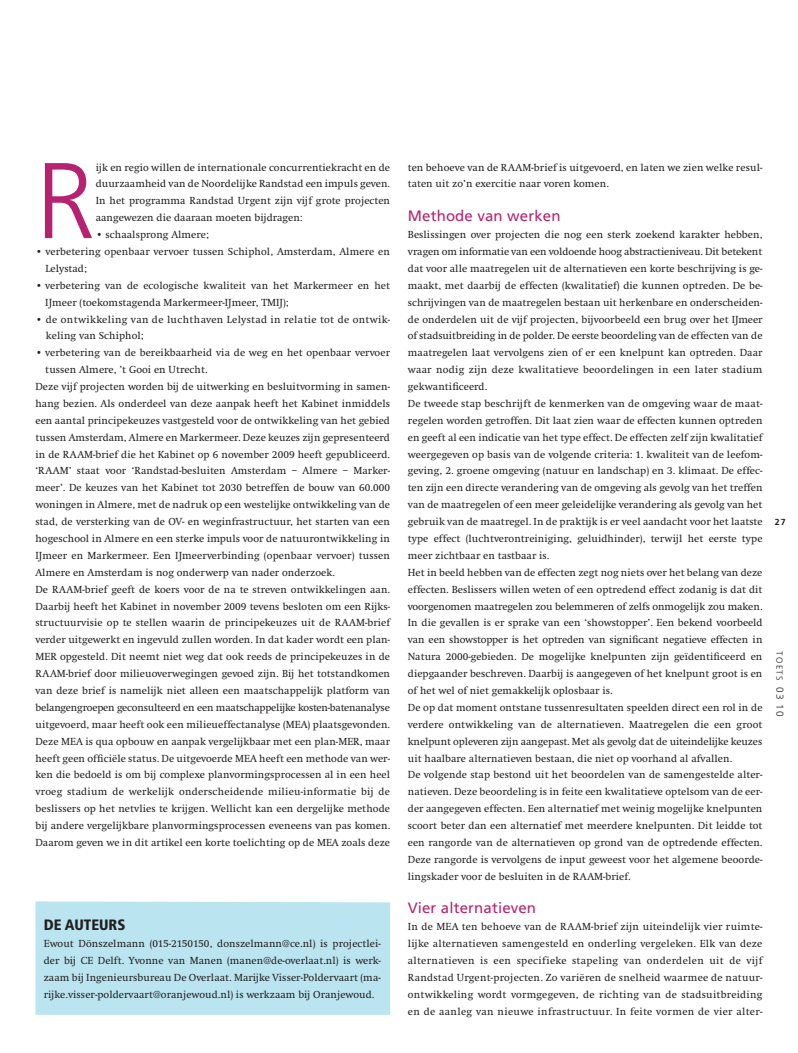
<style>
.page{position:relative;width:798px;height:1053px;background:#fff}
.page>*{position:absolute;margin:0;border:0;box-sizing:border-box;transform-origin:0 0}
._06_broodtekst_initi{font:300 107.38px "Frutiger";color:#b62270}
._05_tussenkop{font:15px "Frutiger";letter-spacing:.01em;color:#b62270}
._12_kaderkop{font:900 condensed 15px "Frutiger";color:#231f20}
._06_broodtekst{font:10.62px/16.9px "Swift";letter-spacing:.005em;color:#231f20;text-align:justify}
._06_broodtekst_initi-2{font:10.62px/16.9px "Swift";letter-spacing:.005em;color:#231f20;text-align:justify}
._06_broodtekst-2{font:10.62px/16.9px "Swift";letter-spacing:.03em;color:#231f20}
.t1{font:300 8.75px "Frutiger";letter-spacing:.14em;color:#231f20}
.t2{font:700 8.75px "Frutiger";color:#231f20}
.s1{font-size:10px}
</style>
<div class="page">
<div style="left:35px;top:901px;width:355px;height:113px;background:#bae4ef"></div>
<p class="_06_broodtekst_initi" style="left:35px;top:140px;width:49px">R</p>
<p class="_06_broodtekst_initi-2" style="left:96px;top:159px;width:296px">ijk en regio willen de internationale concurrentiekracht en de duurzaamheid van de Noordelijke Randstad een impuls geven.<br>In het programma Randstad Urgent zijn vijf grote projecten aangewezen die daaraan moeten bijdragen:</p>
<p class="_06_broodtekst" style="left:96px;top:226px;width:115px">• schaalsprong Almere;</p>
<p class="_06_broodtekst" style="left:45px;top:243px;width:346px;text-indent:-10px">• verbetering openbaar vervoer tussen Schiphol, Amsterdam, Almere en<br>Lelystad;</p>
<p class="_06_broodtekst" style="left:45px;top:277px;width:346px;text-indent:-10px">• verbetering van de ecologische kwaliteit van het Markermeer en het<br>IJmeer (toekomstagenda Markermeer-IJmeer, TMIJ);</p>
<p class="_06_broodtekst-2" style="left:46px;top:311px;width:345px;text-indent:-10px">• de ontwikkeling van de luchthaven Lelystad in relatie tot de ontwik&shy;keling van Schiphol;</p>
<p class="_06_broodtekst" style="left:45px;top:344px;width:346px;text-indent:-10px">• verbetering van de bereikbaarheid via de weg en het openbaar vervoer tussen Almere, ’t Gooi en Utrecht.</p>
<p class="_06_broodtekst" style="left:35px;top:378px;width:356px">Deze vijf projecten worden bij de uitwerking en besluitvorming in samen&shy;hang bezien. Als onderdeel van deze aanpak heeft het Kabinet inmiddels een aantal principekeuzes vastgesteld voor de ontwikkeling van het gebied tussen Amsterdam, Almere en Markermeer. Deze keuzes zijn gepresenteerd in de RAAM-brief die het Kabinet op 6 november 2009 heeft gepubliceerd. ‘RAAM’ staat voor ‘Randstad-besluiten Amsterdam – Almere – Marker&shy;meer’. De keuzes van het Kabinet tot 2030 betreffen de bouw van 60.000 woningen in Almere, met de nadruk op een westelijke ontwikkeling van de stad, de versterking van de OV- en weginfrastructuur, het starten van een hogeschool in Almere en een sterke impuls voor de natuurontwikkeling in IJmeer en Markermeer. Een IJmeerverbinding (openbaar vervoer) tussen Almere en Amsterdam is nog onderwerp van nader onderzoek.</p>
<p class="_06_broodtekst" style="left:35px;top:581px;width:356px">De RAAM-brief geeft de koers voor de na te streven ontwikkelingen aan.<br>Daarbij heeft het Kabinet in november 2009 tevens besloten om een Rijks&shy;structuurvisie op te stellen waarin de principekeuzes uit de RAAM-brief verder uitgewerkt en ingevuld zullen worden. In dat kader wordt een plan-MER opgesteld. Dit neemt niet weg dat ook reeds de principekeuzes in de RAAM-brief door milieuoverwegingen gevoed zijn. Bij het totstandkomen van deze brief is namelijk niet alleen een maatschappelijk platform van belangengroepen geconsulteerd en een maatschappelijke kosten-batenanalyse uitgevoerd, maar heeft ook een milieueffectanalyse (MEA) plaatsgevonden.<br>Deze MEA is qua opbouw en aanpak vergelijkbaar met een plan-MER, maar heeft geen officiële status. De uitgevoerde MEA heeft een methode van wer&shy;ken die bedoeld is om bij complexe planvormingsprocessen al in een heel vroeg stadium de werkelijk onderscheidende milieu-informatie bij de beslissers op het netvlies te krijgen. Wellicht kan een dergelijke methode bij andere vergelijkbare planvormingsprocessen eveneens van pas komen.<br>Daarom geven we in dit artikel een korte toelichting op de MEA zoals deze</p>
<p class="_12_kaderkop" style="left:44px;top:916px;width:83px">DE AUTEUrS</p>
<p class="_06_broodtekst" style="left:44px;top:935px;width:338px">Ewout Dönszelmann (015-2150150, donszelmann@ce.nl) is projectlei&shy;der bij CE Delft. Yvonne van Manen (manen@de-overlaat.nl) is werk&shy;zaam bij Ingenieursbureau De Overlaat. Marijke Visser-Poldervaart (ma&shy;rijke.visser-poldervaart@oranjewoud.nl) is werkzaam bij Oranjewoud.</p>
<p class="_06_broodtekst" style="left:407px;top:159px;width:356px">ten behoeve van de RAAM-brief is uitgevoerd, en laten we zien welke resul&shy;taten uit zo’n exercitie naar voren komen.</p>
<p class="_05_tussenkop" style="left:407px;top:207px;width:154px">Methode van werken</p>
<p class="_06_broodtekst" style="left:407px;top:226px;width:356px">Beslissingen over projecten die nog een sterk zoekend karakter hebben, vragen om informatie van een voldoende hoog abstractieniveau. Dit betekent dat voor alle maatregelen uit de alternatieven een korte beschrijving is ge&shy;maakt, met daarbij de effecten (kwalitatief) die kunnen optreden. De be&shy;schrijvingen van de maatregelen bestaan uit herkenbare en onderscheiden&shy;de onderdelen uit de vijf projecten, bijvoorbeeld een brug over het IJmeer of stadsuitbreiding in de polder. De eerste beoordeling van de effecten van de maatregelen laat vervolgens zien of er een knelpunt kan optreden. Daar waar nodig zijn deze kwalitatieve beoordelingen in een later stadium gekwantificeerd.</p>
<p class="_06_broodtekst" style="left:407px;top:395px;width:356px">De tweede stap beschrijft de kenmerken van de omgeving waar de maat&shy;regelen worden getroffen. Dit laat zien waar de effecten kunnen optreden en geeft al een indicatie van het type effect. De effecten zelf zijn kwalitatief weergegeven op basis van de volgende criteria: 1. kwaliteit van de leefom&shy;geving, 2. groene omgeving (natuur en landschap) en 3. klimaat. De effec&shy;ten zijn een directe verandering van de omgeving als gevolg van het treffen van de maatregelen of een meer geleidelijke verandering als gevolg van het gebruik van de maatregel. In de praktijk is er veel aandacht voor het laatste type effect (luchtverontreiniging, geluidhinder), terwijl het eerste type meer zichtbaar en tastbaar is.</p>
<p class="_06_broodtekst" style="left:407px;top:564px;width:356px">Het in beeld hebben van de effecten zegt nog niets over het belang van deze effecten. Beslissers willen weten of een optredend effect zodanig is dat dit voorgenomen maatregelen zou belemmeren of zelfs onmogelijk zou maken.<br>In die gevallen is er sprake van een ‘showstopper’. Een bekend voorbeeld van een showstopper is het optreden van significant negatieve effecten in Natura 2000-gebieden. De mogelijke knelpunten zijn geïdentificeerd en diepgaander beschreven. Daarbij is aangegeven of het knelpunt groot is en of het wel of niet gemakkelijk oplosbaar is.</p>
<p class="_06_broodtekst" style="left:407px;top:699px;width:356px">De op dat moment ontstane tussenresultaten speelden direct een rol in de verdere ontwikkeling van de alternatieven. Maatregelen die een groot knelpunt opleveren zijn aangepast. Met als gevolg dat de uiteindelijke keuzes uit haalbare alternatieven bestaan, die niet op voorhand al afvallen.</p>
<p class="_06_broodtekst" style="left:407px;top:766px;width:356px">De volgende stap bestond uit het beoordelen van de samengestelde alter&shy;natieven. Deze beoordeling is in feite een kwalitatieve optelsom van de eer&shy;der aangegeven effecten. Een alternatief met weinig mogelijke knelpunten scoort beter dan een alternatief met meerdere knelpunten. Dit leidde tot een rangorde van de alternatieven op grond van de optredende effecten.<br>Deze rangorde is vervolgens de input geweest voor het algemene beoorde&shy;lingskader voor de besluiten in de RAAM-brief.</p>
<p class="_05_tussenkop" style="left:407px;top:899px;width:130px">Vier alternatieven</p>
<p class="_06_broodtekst" style="left:407px;top:918px;width:356px">In de MEA ten behoeve van de RAAM-brief zijn uiteindelijk vier ruimte&shy;lijke alternatieven samengesteld en onderling vergeleken. Elk van deze alternatieven is een specifieke stapeling van onderdelen uit de vijf Randstad Urgent-projecten. Zo variëren de snelheid waarmee de natuur&shy;ontwikkeling wordt vormgegeven, de richting van de stadsuitbreiding en de aanleg van nieuwe infrastructuur. In feite vormen de vier alter-</p>
<p class="t2" style="left:774px;top:517px;width:12px">27</p>
<p class="t1" style="left:784px;top:651px;width:67px;rotate:90deg">TOETS <span class="s1">03 10</span></p>
</div>
